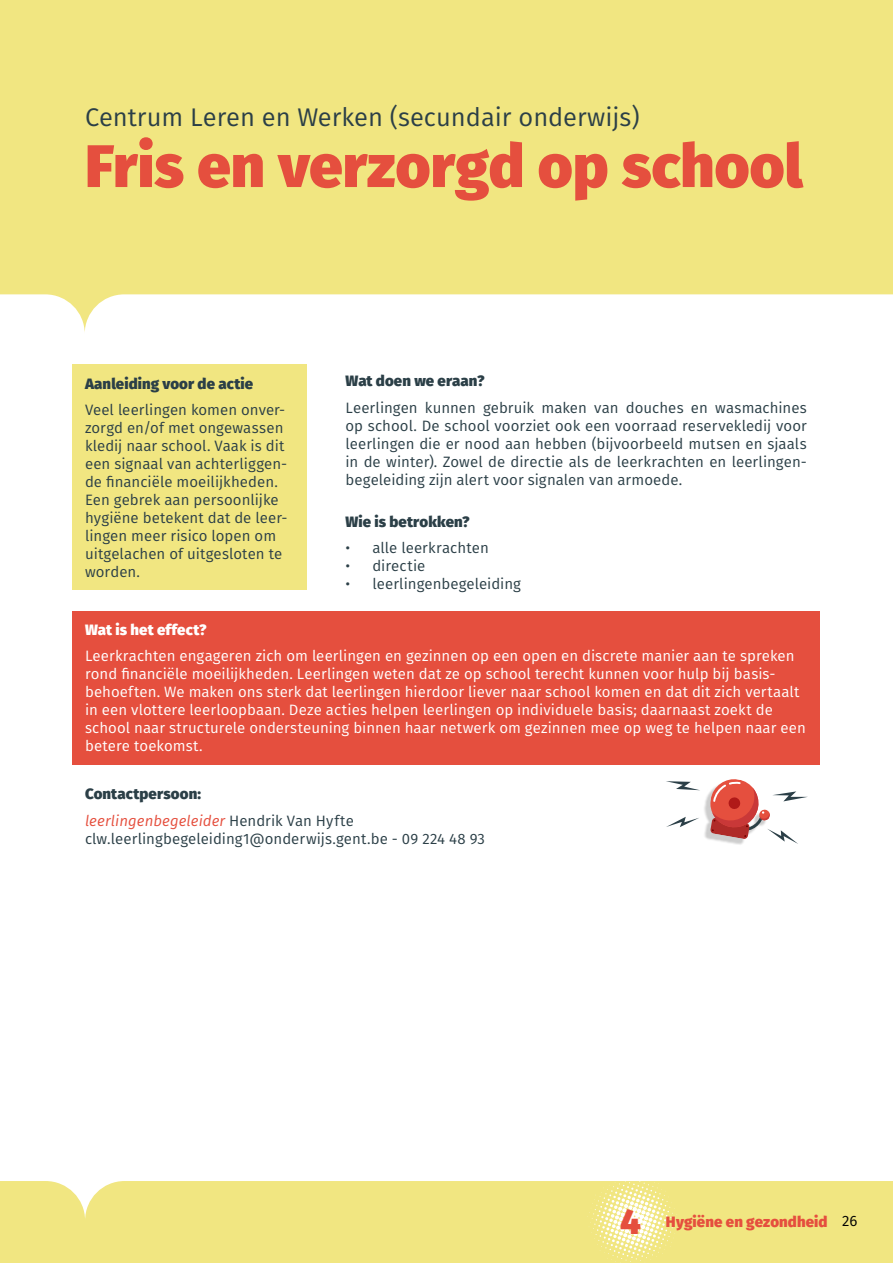
<style>
.page{position:relative;width:893px;height:1263px;background:#fff}
.page>*{position:absolute;margin:0;border:0;box-sizing:border-box;transform-origin:0 0}
.t1{font:800 60px "Fira Sans";color:#e54f3e}
.t2{font:800 35.7px "Fira Sans";color:#e54f3e}
.t3{font:25.5px "Fira Sans";color:#2b3f47}
.t4{font:15px/18px "Fira Sans";color:#2b3f47}
.t5{font:15px/18px "Fira Sans";color:#fff}
.t6{font:800 15px "Fira Sans";letter-spacing:.005em;color:#2b3f47}
.t7{font:italic 15px/26.5px "Fira Sans";letter-spacing:.005em;color:#e54f3e}
.t8{font:800 15px "Fira Sans";letter-spacing:.01em;color:#e54f3e}
.t9{font:800 15px "Fira Sans";letter-spacing:.01em;color:#fff}
.t10{font:15px "Fira Sans";color:#000}
.s1{font-weight:800;font-style:normal;color:#2b3f47}
.s2{font-style:normal;color:#2b3f47}
</style>
<div class="page">
<div style="left:0;top:957px;width:893px;height:306px;background:#f1e681"></div>
<svg style="left:0;top:957px;width:893px;height:261px;background:#fdfbef"></svg>
<svg style="left:0;top:0;width:893px;height:332px;background:#f2e88f"></svg>
<svg style="left:588px;top:1176px;width:90px;height:87px"></svg>
<div style="left:72px;top:364px;width:235px;height:226px;background:#f1e681"></div>
<div style="left:72px;top:611px;width:747px;height:153px;background:#e54f3e"></div>
<div style="left:704px;top:782px;width:63px;height:63px;background:#000;opacity:.2"></div>
<svg style="left:708px;top:779px;width:100px;height:65px"></svg>
<svg style="left:666px;top:817px;width:33px;height:10px"></svg>
<svg style="left:666px;top:781px;width:33px;height:9px"></svg>
<h3 class="t3" style="left:85px;top:99px;width:556px">Centrum Leren en Werken (secundair onderwijs)</h3>
<h1 class="t1" style="left:85px;top:124px;width:719px">Fris en verzorgd op school</h1>
<p class="t6" style="left:85px;top:373px;width:170px">Aanleiding voor de actie</p>
<p class="t4" style="left:85px;top:401px;width:204px">Veel leerlingen komen onver&shy;zorgd en/of met ongewassen kledij naar school. Vaak is dit een signaal van achterliggen&shy;de financiële moeilijkheden.<br>Een gebrek aan persoonlijke hygiëne betekent dat de leer&shy;lingen meer risico lopen om uitgelachen of uitgesloten te worden.</p>
<p class="t6" style="left:345px;top:370px;width:140px">Wat doen we eraan?</p>
<p class="t4" style="left:345px;top:398px;width:463px">Leerlingen kunnen gebruik maken van douches en wasmachines op school. De school voorziet ook een voorraad reservekledij voor leerlingen die er nood aan hebben (bijvoorbeeld mutsen en sjaals in de winter). Zowel de directie als de leerkrachten en leerlingen&shy;begeleiding zijn alert voor signalen van armoede.</p>
<p class="t6" style="left:345px;top:511px;width:126px">Wie is betrokken?</p>
<p class="t4" style="left:345px;top:539px;width:145px">• alle leerkrachten</p>
<p class="t4" style="left:345px;top:557px;width:81px">• directie</p>
<p class="t4" style="left:345px;top:575px;width:177px">• leerlingenbegeleiding</p>
<p class="t9" style="left:85px;top:619px;width:123px">Wat is het effect?</p>
<p class="t5" style="left:85px;top:647px;width:722px">Leerkrachten engageren zich om leerlingen en gezinnen op een open en discrete manier aan te spreken rond financiële moeilijkheden. Leerlingen weten dat ze op school terecht kunnen voor hulp bij basis&shy;behoeften. We maken ons sterk dat leerlingen hierdoor liever naar school komen en dat dit zich vertaalt in een vlottere leerloopbaan. Deze acties helpen leerlingen op individuele basis; daarnaast zoekt de school naar structurele ondersteuning binnen haar netwerk om gezinnen mee op weg te helpen naar een betere toekomst.</p>
<p class="t7" style="left:85px;top:781px;width:270px"><span class="s1">Contactpersoon:<br></span>leerlingenbegeleider <span class="s2">Hendrik Van Hyfte</span></p>
<p class="t4" style="left:85px;top:830px;width:401px">clw.leerlingbegeleiding1@onderwijs.gent.be - 09 224 48 93</p>
<h2 class="t2" style="left:620px;top:1196px;width:22px">4</h2>
<p class="t8" style="left:666px;top:1212px;width:163px">Hygiëne en gezondheid</p>
<p class="t10" style="left:842px;top:1210px;width:17px">26</p>
</div>
